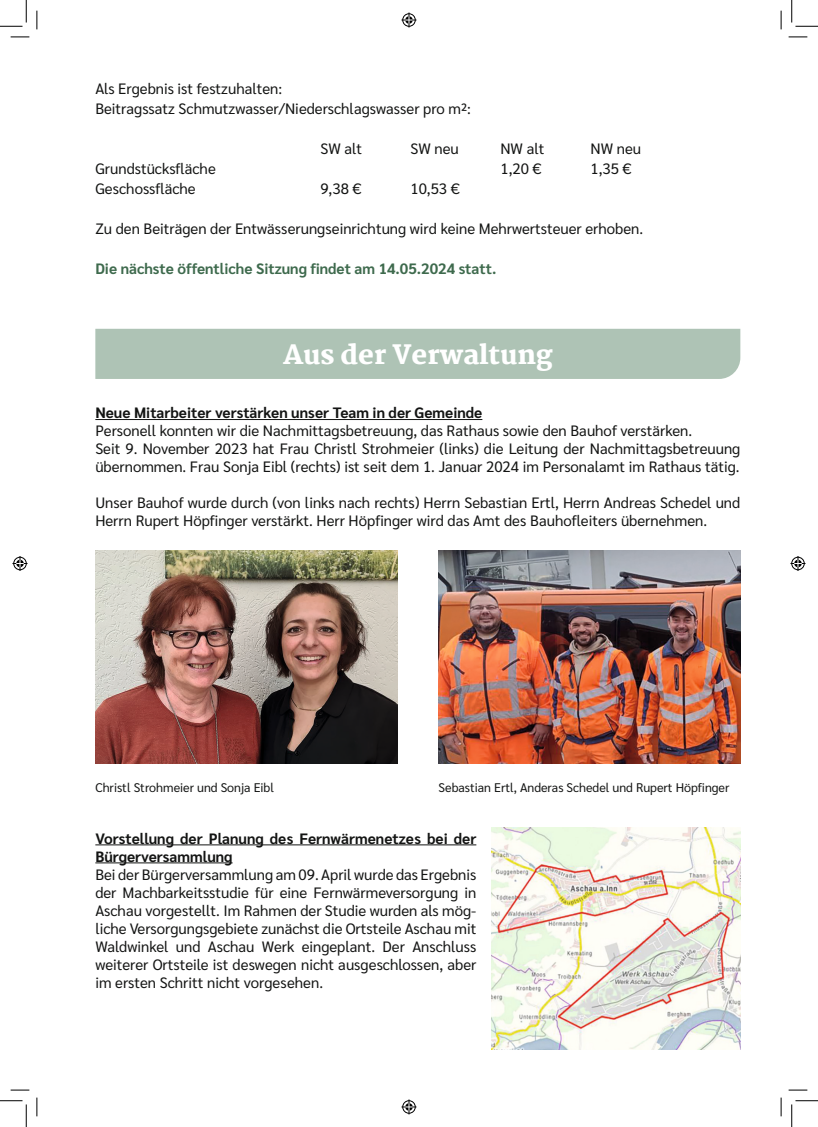
<style>
.page{position:relative;width:818px;height:1127px;background:#fff}
.page>*{position:absolute;margin:0;border:0;box-sizing:border-box;transform-origin:0 0}
.t1{font:800 26.25px "Martel";color:#fff}
.t2{font:15px/18px "Sarabun";color:#131413}
.t3{font:700 15px/18px "Sarabun";color:#131413}
.t4{font:700 15px "Sarabun";color:#3e6a4d}
.t5{font:12.5px "Sarabun";color:#131413}
</style>
<div class="page">
<div style="left:95px;top:329px;width:645px;height:50px;background:#aec3b5"></div>
<img style="left:491px;top:827px;width:249px;height:221px">
<img style="left:95px;top:550px;width:302px;height:213px">
<img style="left:439px;top:550px;width:301px;height:213px">
<hr style="left:95px;top:419px;width:387px;height:1px;background:#131413">
<hr style="left:95px;top:844px;width:381px;height:1px;background:#131413">
<hr style="left:95px;top:862px;width:138px;height:1px;background:#131413">
<svg style="left:11px;top:36px;width:18px;height:2px"></svg>
<svg style="left:788px;top:36px;width:19px;height:2px"></svg>
<svg style="left:11px;top:1089px;width:18px;height:1px"></svg>
<svg style="left:788px;top:1089px;width:19px;height:1px"></svg>
<svg style="left:36px;top:11px;width:2px;height:18px"></svg>
<svg style="left:36px;top:1097px;width:2px;height:18px"></svg>
<svg style="left:780px;top:11px;width:2px;height:18px"></svg>
<svg style="left:780px;top:1097px;width:2px;height:18px"></svg>
<svg style="left:0;top:0;width:27px;height:27px"></svg>
<svg style="left:0;top:1100px;width:27px;height:26px"></svg>
<svg style="left:791px;top:0;width:27px;height:27px"></svg>
<svg style="left:791px;top:1100px;width:27px;height:26px"></svg>
<svg style="left:401px;top:13px;width:15px;height:15px"></svg>
<svg style="left:401px;top:1099px;width:15px;height:15px"></svg>
<svg style="left:13px;top:556px;width:15px;height:15px"></svg>
<svg style="left:790px;top:556px;width:15px;height:15px"></svg>
<p class="t2" style="left:95px;top:78px;width:377px;line-height:20px">Als Ergebnis ist festzuhalten:<br>Beitragssatz Schmutzwasser/Niederschlagswasser pro m²:</p>
<p class="t2" style="left:320px;top:139px;width:43px">SW alt</p>
<p class="t2" style="left:410px;top:139px;width:50px">SW neu</p>
<p class="t2" style="left:500px;top:139px;width:46px">NW alt</p>
<p class="t2" style="left:590px;top:139px;width:52px">NW neu</p>
<p class="t2" style="left:95px;top:159px;width:122px">Grundstücksfläche</p>
<p class="t2" style="left:500px;top:159px;width:43px">1,20 €</p>
<p class="t2" style="left:590px;top:159px;width:43px">1,35 €</p>
<p class="t2" style="left:95px;top:179px;width:102px">Geschossfläche</p>
<p class="t2" style="left:320px;top:179px;width:43px">9,38 €</p>
<p class="t2" style="left:410px;top:179px;width:51px">10,53 €</p>
<p class="t2" style="left:95px;top:219px;width:549px">Zu den Beiträgen der Entwässerungseinrichtung wird keine Mehrwertsteuer erhoben.</p>
<p class="t4" style="left:95px;top:260px;width:403px">Die nächste öffentliche Sitzung findet am 14.05.2024 statt.</p>
<h1 class="t1" style="left:283px;top:339px;width:271px">Aus der Verwaltung</h1>
<p class="t3" style="left:95px;top:404px;width:388px">Neue Mitarbeiter verstärken unser Team in der Gemeinde</p>
<p class="t2" style="left:95px;top:422px;width:646px">Personell konnten wir die Nachmittagsbetreuung, das Rathaus sowie den Bauhof verstärken.<br>Seit 9. November 2023 hat Frau Christl Strohmeier (links) die Leitung der Nachmittagsbetreuung übernommen. Frau Sonja Eibl (rechts) ist seit dem 1. Januar 2024 im Personalamt im Rathaus tätig.</p>
<p class="t2" style="left:95px;top:494px;width:646px">Unser Bauhof wurde durch (von links nach rechts) Herrn Sebastian Ertl, Herrn Andreas Schedel und<br>Herrn Rupert Höpfinger verstärkt. Herr Höpfinger wird das Amt des Bauhofleiters übernehmen.</p>
<p class="t5" style="left:95px;top:780px;width:180px">Christl Strohmeier und Sonja Eibl</p>
<p class="t5" style="left:439px;top:780px;width:292px">Sebastian Ertl, Anderas Schedel und Rupert Höpfinger</p>
<p class="t3" style="left:95px;top:829px;width:382px">Vorstellung der Planung des Fernwärmenetzes bei der<br>Bürgerversammlung</p>
<p class="t2" style="left:95px;top:865px;width:382px;text-align:justify">Bei der Bürgerversammlung am 09. April wurde das Ergebnis der Machbarkeitsstudie für eine Fernwärmeversorgung in Aschau vorgestellt. Im Rahmen der Studie wurden als mög&shy;liche Versorgungsgebiete zunächst die Ortsteile Aschau mit Waldwinkel und Aschau Werk eingeplant. Der Anschluss weiterer Ortsteile ist deswegen nicht ausgeschlossen, aber im ersten Schritt nicht vorgesehen.</p>
</div>
